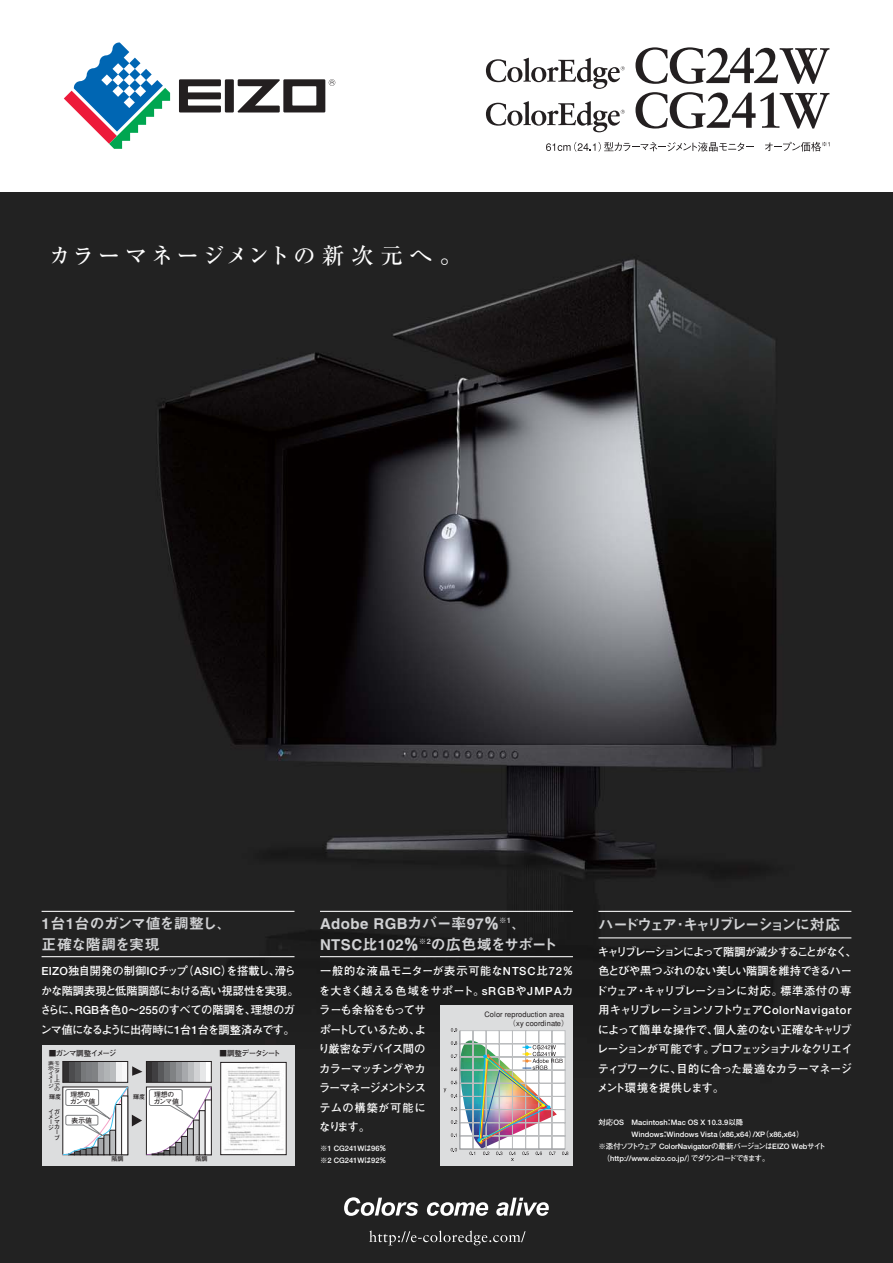
<style>
.page{position:relative;width:893px;height:1263px;background:#fff}
.page>*{position:absolute;margin:0;border:0;box-sizing:border-box;transform-origin:0 0}
.t1{font:500 22.5px "Ryumin";letter-spacing:.135em;color:#fff}
.t2{font:15px/21px "Midashi Go MB31";letter-spacing:.03em;color:#d1d2d4}
.t3{font:15px/21px "Midashi Go MB31";letter-spacing:-.03em;color:#d1d2d4}
.t4{font:15px "Midashi Go MB31";letter-spacing:-.155em;color:#d1d2d4}
.t5{font:700 11.25px/19.5px "Futo Go B101";letter-spacing:-.06em;color:#fff}
.t6{font:700 11.25px/19.5px "Futo Go B101";letter-spacing:-.015em;color:#fff}
.t7{font:700 11.25px/19.5px "Futo Go B101";letter-spacing:-.04em;color:#fff}
.t8{font:700 7.5px/12px "Futo Go B101";color:#fff}
.t9{font:700 7.5px "Futo Go B101";letter-spacing:-.05em;color:#fff}
.t10{font:500 7.5px/9px "Gothic BBB";color:#231f20}
.t11{font:700 7.5px "Futo Go B101";letter-spacing:-.115em;color:#231f20}
.t12{font:700 7.5px "Futo Go B101";letter-spacing:-.135em;color:#231f20}
.t13{font:700 6.75px/7.5px "Futo Go B101";letter-spacing:-.03em;color:#231f20}
.t14{font:700 6px/5.2px "Futo Go B101";color:#231f20;text-align:right}
.t15{font:700 4.8px/4.3px "Futo Go B101";color:#231f20;text-align:justify;scale:1.25 1}
</style>
<div class="page">
<img style="left:0;top:192px;width:893px;height:1071px">
<div style="left:441px;top:1005px;width:132px;height:161px;background:#dcddde"></div>
<div style="left:42px;top:1045px;width:252px;height:120px;background:#dcddde"></div>
<svg style="left:546px;top:142px;width:207px;height:10px"></svg>
<svg style="left:765px;top:142px;width:64px;height:9px"></svg>
<svg style="left:344px;top:1197px;width:74px;height:19px"></svg>
<svg style="left:427px;top:1202px;width:61px;height:14px"></svg>
<svg style="left:496px;top:1197px;width:53px;height:19px"></svg>
<svg style="left:369px;top:1230px;width:157px;height:15px;background:#434343"></svg>
<svg style="left:486px;top:101px;width:139px;height:31px"></svg>
<svg style="left:635px;top:92px;width:194px;height:37px"></svg>
<svg style="left:179px;top:79px;width:156px;height:33px"></svg>
<svg style="left:64px;top:42px;width:106px;height:107px"></svg>
<svg style="left:132px;top:1066px;width:10px;height:10px"></svg>
<div style="left:63px;top:1061px;width:6px;height:21px;background:#323031"></div>
<div style="left:69px;top:1061px;width:6px;height:21px;background:#4c4c4e"></div>
<div style="left:75px;top:1061px;width:6px;height:21px;background:#58595b"></div>
<div style="left:81px;top:1061px;width:6px;height:21px;background:#76787a"></div>
<div style="left:87px;top:1061px;width:5px;height:21px;background:#7c7e81"></div>
<div style="left:92px;top:1061px;width:6px;height:21px;background:#808284"></div>
<div style="left:98px;top:1061px;width:6px;height:21px;background:#a7a9ac"></div>
<div style="left:104px;top:1061px;width:6px;height:21px;background:#b1b4b6"></div>
<div style="left:110px;top:1061px;width:6px;height:21px;background:#bbbdbf"></div>
<div style="left:122px;top:1061px;width:6px;height:21px;background:#f8f8f9"></div>
<div style="left:116px;top:1061px;width:6px;height:21px;background:#f1f1f2"></div>
<div style="left:63px;top:1061px;width:65px;height:21px;border:1px solid #231f20"></div>
<div style="left:147px;top:1061px;width:5px;height:21px;background:#323031"></div>
<div style="left:152px;top:1061px;width:6px;height:21px;background:#403f41"></div>
<div style="left:158px;top:1061px;width:6px;height:21px;background:#58595b"></div>
<div style="left:164px;top:1061px;width:6px;height:21px;background:#6c6e70"></div>
<div style="left:170px;top:1061px;width:6px;height:21px;background:#808284"></div>
<div style="left:176px;top:1061px;width:6px;height:21px;background:#939598"></div>
<div style="left:182px;top:1061px;width:6px;height:21px;background:#a7a9ac"></div>
<div style="left:188px;top:1061px;width:6px;height:21px;background:#bbbdbf"></div>
<div style="left:194px;top:1061px;width:6px;height:21px;background:#d1d2d4"></div>
<div style="left:200px;top:1062px;width:6px;height:20px;background:#e6e7e8"></div>
<div style="left:206px;top:1062px;width:5px;height:20px;background:#fff"></div>
<div style="left:146px;top:1061px;width:65px;height:21px;border:1px solid #231f20"></div>
<svg style="left:62px;top:1086px;width:150px;height:69px"></svg>
<img style="left:223px;top:1064px;width:61px;height:89px">
<div style="left:221px;top:1062px;width:65px;height:93px;border:1px solid #231f20"></div>
<hr style="left:320px;top:956px;width:253px;height:1px;background:#fff">
<hr style="left:598px;top:937px;width:253px;height:1px;background:#fff">
<hr style="left:42px;top:956px;width:252px;height:1px;background:#fff">
<hr style="left:320px;top:911px;width:253px;height:1px;background:#fff">
<hr style="left:598px;top:911px;width:253px;height:1px;background:#fff">
<hr style="left:42px;top:911px;width:252px;height:1px;background:#fff">
<svg style="left:486px;top:58px;width:139px;height:31px"></svg>
<svg style="left:635px;top:47px;width:194px;height:37px"></svg>
<img style="left:444px;top:1028px;width:124px;height:133px">
<h1 class="t1" style="left:49px;top:247px;width:415px">カラーマネージメントの新次元へ。</h1>
<h2 class="t3" style="left:42px;top:914px;width:191px">1台1台のガンマ値を調整し、正確な階調を実現</h2>
<p class="t7" style="left:40px;top:962px;width:260px">EIZO独自開発の制御ICチップ（ASIC）を搭載し、滑らかな階調表現と低階調部における高い視認性を実現。さらに、RGB各色0～255のすべての階調を、理想のガンマ値になるように出荷時に1台1台を調整済みです。</p>
<p class="t11" style="left:49px;top:1050px;width:69px">■ガンマ調整イメージ</p>
<p class="t12" style="left:220px;top:1050px;width:63px">■調整データシート</p>
<p class="t13" style="left:70px;top:1091px;width:27px">理想のガンマ値</p>
<p class="t13" style="left:154px;top:1091px;width:27px">理想のガンマ値</p>
<p class="t13" style="left:72px;top:1117px;width:22px">表示値</p>
<p class="t15" style="left:54px;top:1062px;width:6px;text-indent:-6px">表モニター上での</p>
<p class="t15" style="left:48px;top:1067px;width:6px">示イメージ</p>
<p class="t14" style="left:49px;top:1095px;width:14px">輝度</p>
<p class="t14" style="left:133px;top:1095px;width:14px">輝度</p>
<p class="t14" style="left:48px;top:1109px;width:13px">イガメンーマカーブ</p>
<p class="t14" style="left:48px;top:1125px;width:7px">ジ</p>
<p class="t14" style="left:112px;top:1157px;width:14px">階調</p>
<p class="t14" style="left:196px;top:1157px;width:14px">階調</p>
<h2 class="t2" style="left:320px;top:914px;width:239px">Adobe RGBカバー率97％<sup>※1</sup>、<br>NTSC比102％<sup>※2</sup>の広色域をサポート</h2>
<p class="t6" style="left:319px;top:962px;width:257px">一般的な液晶モニターが表示可能なNTSC比72％を大きく越える色域をサポート。sRGBやJMPAカラーも余裕をもってサ<br>ポートしているため、よ<br>り厳密なデバイス間の<br>カラーマッチングやカ<br>ラーマネージメントシス<br>テムの構築が可能に<br>なります。</p>
<p class="t8" style="left:320px;top:1143px;width:68px">※1 CG241Wは96％※2 CG241Wは92％</p>
<p class="t10" style="left:508px;top:1011px;width:62px;text-indent:-24px">Color reproduction area（xy coordinate）</p>
<h2 class="t4" style="left:599px;top:919px;width:243px">ハードウェア・キャリブレーションに対応</h2>
<p class="t5" style="left:596px;top:943px;width:262px">キャリブレーションによって階調が減少することがなく、色とびや黒つぶれのない美しい階調を維持できるハードウェア・キャリブレーションに対応。標準添付の専用キャリブレーションソフトウェアColorNavigatorによって簡単な操作で、個人差のない正確なキャリブレーションが可能です。プロフェッショナルなクリエイティブワークに、目的に合った最適なカラーマネージメント環境を提供します。</p>
<p class="t8" style="left:598px;top:1117px;width:146px">対応OS　Macintosh：Mac OS X 10.3.9以降</p>
<p class="t8" style="left:598px;top:1129px;width:207px">　　　　 Windows：Windows Vista（x86,x64）/XP（x86,x64）</p>
<p class="t8" style="left:598px;top:1141px;width:229px">※添付ソフトウェア ColorNavigatorの最新バージョンはEIZO Webサイト</p>
<p class="t9" style="left:603px;top:1155px;width:168px">（http://www.eizo.co.jp/）でダウンロードできます。</p>
</div>
